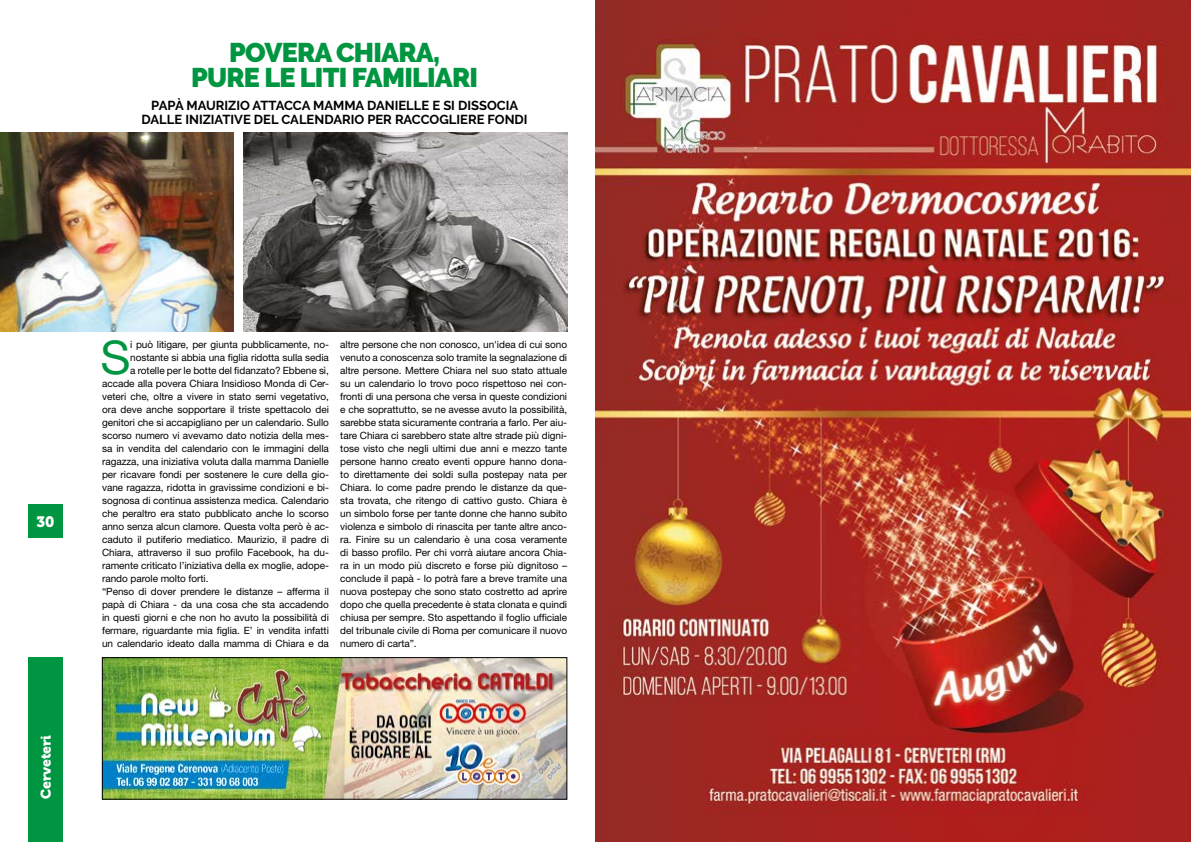
<style>
.page{position:relative;width:1191px;height:842px;background:#fff}
.page>*{position:absolute;margin:0;border:0;box-sizing:border-box;transform-origin:0 0}
.t1{font:46.4px "Helvetica Neue LT Std";color:#009641}
.t2{font:900 27px/25px "Raleway";letter-spacing:-.03em;color:#009641;text-align:center}
.t3{font:15px "Museo 900";color:#fff}
.t4{font:14px "Museo 900";color:#fff}
.t5{font:700 13px/14px "Raleway";color:#000;text-align:center}
.t6{font:10px/13px "Helvetica Neue LT Std";letter-spacing:-.005em;color:#000;text-align:justify}
</style>
<div class="page">
<img style="left:595px;top:0;width:596px;height:842px">
<img style="left:104px;top:659px;width:461px;height:138px">
<div style="left:102px;top:657px;width:465px;height:142px;border:1px solid #000"></div>
<div style="left:28px;top:505px;width:35px;height:33px;background:#009641"></div>
<div style="left:28px;top:658px;width:35px;height:184px;background:#009641"></div>
<img style="left:244px;top:132px;width:323px;height:200px">
<img style="left:0;top:132px;width:233px;height:200px">
<h2 class="t2" style="left:191px;top:40px;width:288px">POVERA CHIARA,<br>PURE LE LITI FAMILIARI</h2>
<h3 class="t5" style="left:142px;top:99px;width:387px">PAPÀ MAURIZIO ATTACCA MAMMA DANIELLE E SI DISSOCIA<br>DALLE INIZIATIVE DEL CALENDARIO PER RACCOGLIERE FONDI</h3>
<h3 class="t3" style="left:37px;top:513px;width:19px">30</h3>
<h3 class="t4" style="left:38px;top:799px;width:66px;rotate:-90deg">Cerveteri</h3>
<h1 class="t1" style="left:100px;top:330px;width:32px">S</h1>
<p class="t6" style="left:130px;top:338px;width:200px">i può litigare, per giunta pubblicamente, no-</p>
<p class="t6" style="left:130px;top:351px;width:200px">nostante si abbia una figlia ridotta sulla sedia</p>
<p class="t6" style="left:130px;top:364px;width:200px">a rotelle per le botte del fidanzato? Ebbene sì,</p>
<p class="t6" style="left:102px;top:377px;width:228px">accade alla povera Chiara Insidioso Monda di Cer-</p>
<p class="t6" style="left:102px;top:390px;width:228px">veteri che, oltre a vivere in stato semi vegetativo,</p>
<p class="t6" style="left:102px;top:403px;width:228px">ora deve anche sopportare il triste spettacolo dei</p>
<p class="t6" style="left:102px;top:416px;width:228px">genitori che si accapigliano per un calendario. Sullo</p>
<p class="t6" style="left:102px;top:429px;width:228px">scorso numero vi avevamo dato notizia della mes-</p>
<p class="t6" style="left:102px;top:442px;width:228px">sa in vendita del calendario con le immagini della</p>
<p class="t6" style="left:102px;top:455px;width:228px">ragazza, una iniziativa voluta dalla mamma Danielle</p>
<p class="t6" style="left:102px;top:468px;width:228px">per ricavare fondi per sostenere le cure della gio-</p>
<p class="t6" style="left:102px;top:481px;width:228px">vane ragazza, ridotta in gravissime condizioni e bi-</p>
<p class="t6" style="left:102px;top:494px;width:228px">sognosa di continua assistenza medica. Calendario</p>
<p class="t6" style="left:102px;top:507px;width:228px">che peraltro era stato pubblicato anche lo scorso</p>
<p class="t6" style="left:102px;top:520px;width:228px">anno senza alcun clamore. Questa volta però è ac-</p>
<p class="t6" style="left:102px;top:533px;width:228px">caduto il putiferio mediatico. Maurizio, il padre di</p>
<p class="t6" style="left:102px;top:546px;width:228px">Chiara, attraverso il suo profilo Facebook, ha du-</p>
<p class="t6" style="left:102px;top:559px;width:228px">ramente criticato l’iniziativa della ex moglie, adope-</p>
<p class="t6" style="left:102px;top:572px;width:108px">rando parole molto forti.</p>
<p class="t6" style="left:102px;top:585px;width:228px">“Penso di dover prendere le distanze – afferma il</p>
<p class="t6" style="left:102px;top:598px;width:228px">papà di Chiara - da una cosa che sta accadendo</p>
<p class="t6" style="left:102px;top:611px;width:228px">in questi giorni e che non ho avuto la possibilità di</p>
<p class="t6" style="left:102px;top:624px;width:228px">fermare, riguardante mia figlia. E’ in vendita infatti</p>
<p class="t6" style="left:102px;top:637px;width:228px">un calendario ideato dalla mamma di Chiara e da</p>
<p class="t6" style="left:340px;top:338px;width:228px">altre persone che non conosco, un'idea di cui sono venuto a conoscenza solo tramite la segnalazione di altre persone. Mettere Chiara nel suo stato attuale su un calendario lo trovo poco rispettoso nei con&shy;fronti di una persona che versa in queste condizioni e che soprattutto, se ne avesse avuto la possibilità, sarebbe stata sicuramente contraria a farlo. Per aiu&shy;tare Chiara ci sarebbero state altre strade più digni&shy;tose visto che negli ultimi due anni e mezzo tante persone hanno creato eventi oppure hanno dona&shy;to direttamente dei soldi sulla postepay nata per Chiara. Io come padre prendo le distanze da que&shy;sta trovata, che ritengo di cattivo gusto. Chiara è un simbolo forse per tante donne che hanno subito violenza e simbolo di rinascita per tante altre anco&shy;ra. Finire su un calendario è una cosa veramente di basso profilo. Per chi vorrà aiutare ancora Chia&shy;ra in un modo più discreto e forse più dignitoso – conclude il papà - lo potrà fare a breve tramite una nuova postepay che sono stato costretto ad aprire dopo che quella precedente è stata clonata e quindi chiusa per sempre. Sto aspettando il foglio ufficiale del tribunale civile di Roma per comunicare il nuovo numero di carta”.</p>
</div>
